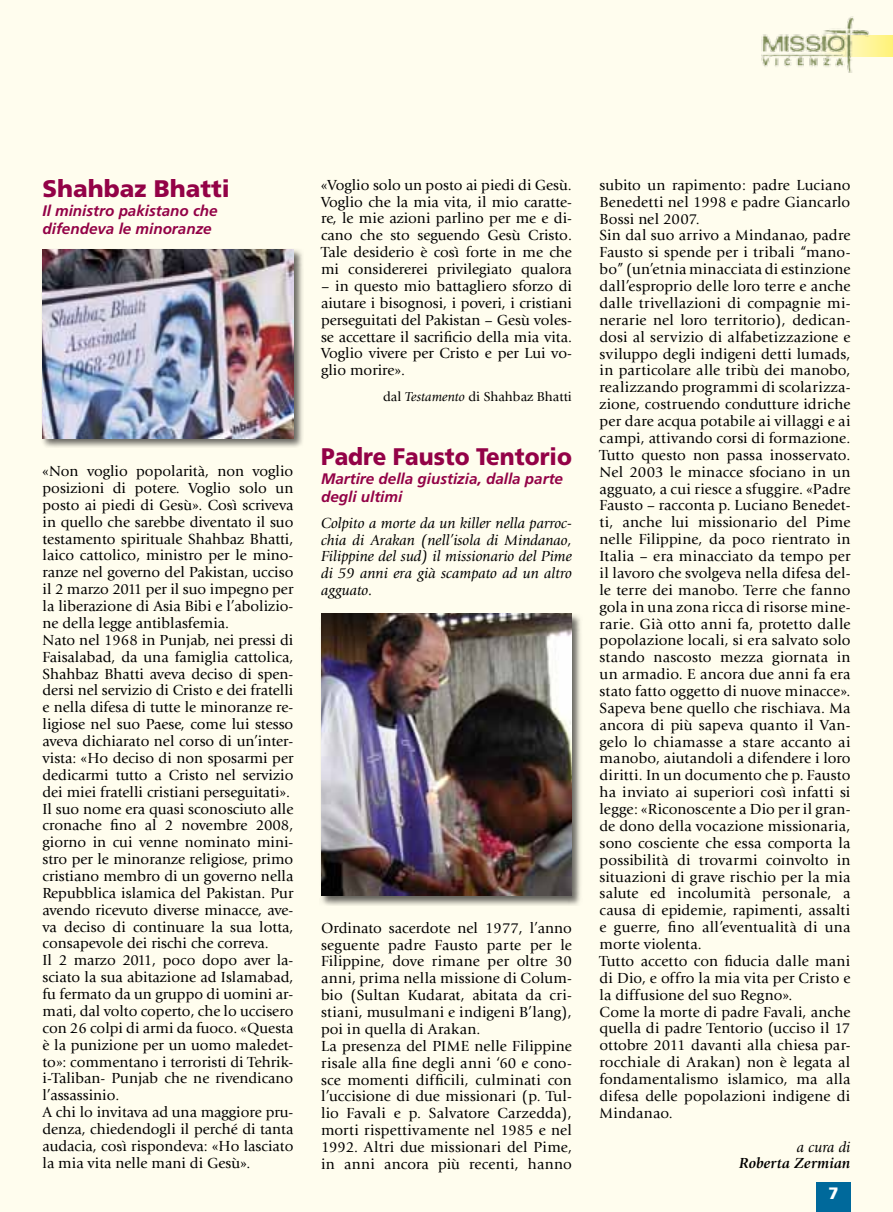
<style>
.page{position:relative;width:893px;height:1212px;background:#fffdee}
.page>*{position:absolute;margin:0;border:0;box-sizing:border-box;transform-origin:0 0}
.t1{font:900 24px "Frutiger";color:#930247;scale:.93 1}
.t2{font:900 24px "Frutiger";color:#930247}
.t3{font:900 16.5px "Frutiger";color:#fff}
.t4{font:15.15px/16.8px "Giovanni";color:#000}
.t5{font:italic 15.15px/16.8px "Giovanni";color:#000;text-align:justify}
.t6{font:italic 700 15.15px/18.3px "Frutiger";color:#930247}
.t7{font:italic 700 15.15px "Giovanni";letter-spacing:.015em;color:#000}
.t8{font:13.5px "Giovanni";color:#000}
.s1{font-style:italic}
</style>
<div class="page">
<div style="left:319px;top:612px;width:263px;height:294px;background:#000;opacity:.6"></div>
<img style="left:321px;top:614px;width:251px;height:281px">
<div style="left:40px;top:247px;width:263px;height:201px;background:#000;opacity:.6"></div>
<img style="left:43px;top:249px;width:250px;height:189px">
<svg style="left:871px;top:35px;width:22px;height:22px"></svg>
<img style="left:761px;top:16px;width:110px;height:57px">
<div style="left:816px;top:1182px;width:34px;height:30px;background:#00699b"></div>
<h1 class="t2" style="left:43px;top:174px;width:189px">Shahbaz Bhatti</h1>
<p class="t6" style="left:43px;top:201px;width:177px">Il ministro pakistano che difendeva le minoranze</p>
<p class="t4" style="left:43px;top:463px;width:252px">«Non voglio popolarità, non voglio posizioni di potere. Voglio solo un posto ai piedi di Gesù». Così scriveva in quello che sarebbe diventato il suo testamento spirituale Shahbaz Bhatti, laico cattolico, ministro per le mino&shy;ranze nel governo del Pakistan, ucciso il 2 marzo 2011 per il suo impegno per la liberazione di Asia Bibi e l’abolizio&shy;ne della legge antiblasfemia.<br>Nato nel 1968 in Punjab, nei pressi di Faisalabad, da una famiglia cattolica, Shahbaz Bhatti aveva deciso di spen&shy;dersi nel servizio di Cristo e dei fratelli e nella difesa di tutte le minoranze re&shy;ligiose nel suo Paese, come lui stesso aveva dichiarato nel corso di un’inter&shy;vista: «Ho deciso di non sposarmi per dedicarmi tutto a Cristo nel servizio dei miei fratelli cristiani perseguitati».<br>Il suo nome era quasi sconosciuto alle cronache fino al 2 novembre 2008, giorno in cui venne nominato mini&shy;stro per le minoranze religiose, primo cristiano membro di un governo nella Repubblica islamica del Pakistan. Pur avendo ricevuto diverse minacce, ave&shy;va deciso di continuare la sua lotta, consapevole dei rischi che correva.<br>Il 2 marzo 2011, poco dopo aver la&shy;sciato la sua abitazione ad Islamabad, fu fermato da un gruppo di uomini ar&shy;mati, dal volto coperto, che lo uccisero con 26 colpi di armi da fuoco. «Questa è la punizione per un uomo maledet&shy;to»: commentano i terroristi di Tehrik&shy;i-Taliban- Punjab che ne rivendicano l’assassinio.<br>A chi lo invitava ad una maggiore pru&shy;denza, chiedendogli il perché di tanta audacia, così rispondeva: «Ho lasciato la mia vita nelle mani di Gesù».</p>
<p class="t4" style="left:321px;top:176px;width:252px;text-align:justify">«Voglio solo un posto ai piedi di Gesù.<br>Voglio che la mia vita, il mio caratte&shy;re, le mie azioni parlino per me e di&shy;cano che sto seguendo Gesù Cristo.<br>Tale desiderio è così forte in me che mi considererei privilegiato qualora</p>
<p class="t4" style="left:321px;top:278px;width:252px;text-align:justify">– in questo mio battagliero sforzo di aiutare i bisognosi, i poveri, i cristiani perseguitati del Pakistan – Gesù voles&shy;se accettare il sacrificio della mia vita.<br>Voglio vivere per Cristo e per Lui vo&shy;glio morire».</p>
<p class="t8" style="left:383px;top:389px;width:190px">dal <span class="s1">Testamento</span> di Shahbaz Bhatti</p>
<h1 class="t1" style="left:321px;top:442px;width:271px">Padre Fausto Tentorio</h1>
<p class="t6" style="left:321px;top:469px;width:244px">Martire della giustizia, dalla parte degli ultimi</p>
<p class="t5" style="left:321px;top:514px;width:252px">Colpito a morte da un killer nella parroc&shy;chia di Arakan (nell’isola di Mindanao, Filippine del sud) il missionario del Pime di 59 anni era già scampato ad un altro agguato.</p>
<p class="t4" style="left:321px;top:919px;width:252px">Ordinato sacerdote nel 1977, l’anno seguente padre Fausto parte per le Filippine, dove rimane per oltre 30 anni, prima nella missione di Colum&shy;bio (Sultan Kudarat, abitata da cri&shy;stiani, musulmani e indigeni B’lang), poi in quella di Arakan.<br>La presenza del PIME nelle Filippine risale alla fine degli anni ‘60 e cono&shy;sce momenti difficili, culminati con l’uccisione di due missionari (p. Tul&shy;lio Favali e p. Salvatore Carzedda), morti rispettivamente nel 1985 e nel 1992. Altri due missionari del Pime, in anni ancora più recenti, hanno</p>
<p class="t4" style="left:600px;top:177px;width:252px">subito un rapimento: padre Luciano Benedetti nel 1998 e padre Giancarlo Bossi nel 2007.<br>Sin dal suo arrivo a Mindanao, padre Fausto si spende per i tribali “mano&shy;bo” (un’etnia minacciata di estinzione dall’esproprio delle loro terre e anche dalle trivellazioni di compagnie mi&shy;nerarie nel loro territorio), dedican&shy;dosi al servizio di alfabetizzazione e sviluppo degli indigeni detti lumads, in particolare alle tribù dei manobo, realizzando programmi di scolarizza&shy;zione, costruendo condutture idriche per dare acqua potabile ai villaggi e ai campi, attivando corsi di formazione.<br>Tutto questo non passa inosservato.<br>Nel 2003 le minacce sfociano in un agguato, a cui riesce a sfuggire. «Padre Fausto – racconta p. Luciano Benedet&shy;ti, anche lui missionario del Pime nelle Filippine, da poco rientrato in Italia – era minacciato da tempo per il lavoro che svolgeva nella difesa del&shy;le terre dei manobo. Terre che fanno gola in una zona ricca di risorse mine&shy;rarie. Già otto anni fa, protetto dalle popolazione locali, si era salvato solo stando nascosto mezza giornata in un armadio. E ancora due anni fa era stato fatto oggetto di nuove minacce».<br>Sapeva bene quello che rischiava. Ma ancora di più sapeva quanto il Van&shy;gelo lo chiamasse a stare accanto ai manobo, aiutandoli a difendere i loro diritti. In un documento che p. Fausto ha inviato ai superiori così infatti si legge: «Riconoscente a Dio per il gran&shy;de dono della vocazione missionaria, sono cosciente che essa comporta la possibilità di trovarmi coinvolto in situazioni di grave rischio per la mia salute ed incolumità personale, a causa di epidemie, rapimenti, assalti e guerre, fino all’eventualità di una morte violenta.<br>Tutto accetto con fiducia dalle mani di Dio, e offro la mia vita per Cristo e la diffusione del suo Regno».<br>Come la morte di padre Favali, anche quella di padre Tentorio (ucciso il 17 ottobre 2011 davanti alla chiesa par&shy;rocchiale di Arakan) non è legata al fondamentalismo islamico, ma alla difesa delle popolazioni indigene di Mindanao.</p>
<p class="t5" style="left:797px;top:1138px;width:55px">a cura di</p>
<p class="t7" style="left:739px;top:1155px;width:113px">Roberta Zermian</p>
<p class="t3" style="left:828px;top:1183px;width:12px">7</p>
</div>
